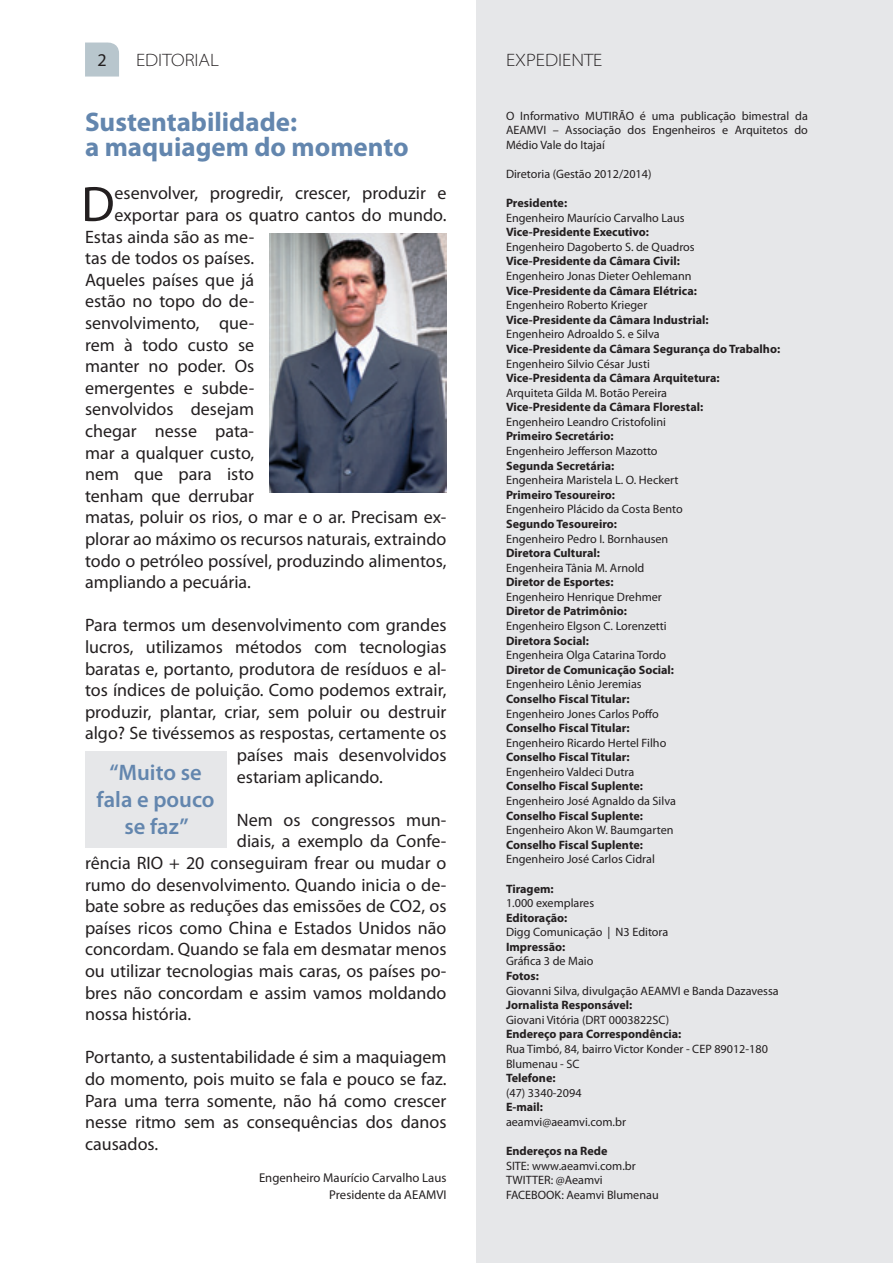
<style>
.page{position:relative;width:893px;height:1263px;background:#fff}
.page>*{position:absolute;margin:0;border:0;box-sizing:border-box;transform-origin:0 0}
.t1{font:50.1px "Myriad Pro";color:#231f20}
.t2{font:700 27px/25.2px "Myriad Pro";color:#6386ae}
.t3{font:600 22.5px/27px "Myriad Pro";color:#6386ae;text-align:center}
.t4{font:18px/21.6px "Myriad Pro";color:#231f20;text-align:justify}
.t5{font:300 semi-expanded 18px "Myriad Pro";color:#231f20}
.t6{font:12.75px/16.5px "Myriad Pro";color:#231f20;text-align:right}
.t7{font:12.15px/14.5px "Myriad Pro";color:#231f20}
.t8{font:700 12.15px "Myriad Pro";color:#231f20}
</style>
<div class="page">
<div style="left:476px;top:0;width:417px;height:1263px;background:#e6e7e9"></div>
<svg style="left:85px;top:42px;width:34px;height:35px"></svg>
<img style="left:269px;top:233px;width:177px;height:259px">
<div style="left:85px;top:751px;width:141px;height:96px;background:#e6e7e9"></div>
<p class="t4" style="left:97px;top:49px;width:11px">2</p>
<p class="t5" style="left:136px;top:50px;width:84px">EDITORIAL</p>
<p class="t5" style="left:506px;top:50px;width:98px">EXPEDIENTE</p>
<h2 class="t2" style="left:85px;top:109px;width:325px">Sustentabilidade:<br>a maquiagem do momento</h2>
<h1 class="t1" style="left:81px;top:177px;width:35px">D</h1>
<p class="t4" style="left:115px;top:183px;width:333px">esenvolver, progredir, crescer, produzir e</p>
<p class="t4" style="left:115px;top:204px;width:333px">exportar para os quatro cantos do mundo.</p>
<p class="t4" style="left:85px;top:226px;width:171px">Estas ainda são as me-</p>
<p class="t4" style="left:85px;top:248px;width:171px">tas de todos os países.</p>
<p class="t4" style="left:85px;top:269px;width:171px">Aqueles países que já</p>
<p class="t4" style="left:85px;top:291px;width:171px">estão no topo do de-</p>
<p class="t4" style="left:85px;top:312px;width:171px">senvolvimento, que-</p>
<p class="t4" style="left:85px;top:334px;width:171px">rem à todo custo se</p>
<p class="t4" style="left:85px;top:356px;width:171px">manter no poder. Os</p>
<p class="t4" style="left:85px;top:377px;width:171px">emergentes e subde-</p>
<p class="t4" style="left:85px;top:399px;width:171px">senvolvidos desejam</p>
<p class="t4" style="left:85px;top:420px;width:171px">chegar nesse pata-</p>
<p class="t4" style="left:85px;top:442px;width:171px">mar a qualquer custo,</p>
<p class="t4" style="left:85px;top:464px;width:171px">nem que para isto</p>
<p class="t4" style="left:85px;top:485px;width:171px">tenham que derrubar</p>
<p class="t4" style="left:85px;top:507px;width:363px">matas, poluir os rios, o mar e o ar. Precisam ex-</p>
<p class="t4" style="left:85px;top:528px;width:363px">plorar ao máximo os recursos naturais, extraindo</p>
<p class="t4" style="left:85px;top:550px;width:363px">todo o petróleo possível, produzindo alimentos,</p>
<p class="t4" style="left:85px;top:572px;width:167px">ampliando a pecuária.</p>
<p class="t4" style="left:85px;top:615px;width:363px">Para termos um desenvolvimento com grandes</p>
<p class="t4" style="left:85px;top:636px;width:363px">lucros, utilizamos métodos com tecnologias</p>
<p class="t4" style="left:85px;top:658px;width:363px">baratas e, portanto, produtora de resíduos e al-</p>
<p class="t4" style="left:85px;top:680px;width:363px">tos índices de poluição. Como podemos extrair,</p>
<p class="t4" style="left:85px;top:701px;width:363px">produzir, plantar, criar, sem poluir ou destruir</p>
<p class="t4" style="left:85px;top:723px;width:363px">algo? Se tivéssemos as respostas, certamente os</p>
<p class="t4" style="left:237px;top:744px;width:211px">países mais desenvolvidos</p>
<p class="t4" style="left:237px;top:766px;width:147px">estariam aplicando.</p>
<p class="t4" style="left:237px;top:809px;width:211px">Nem os congressos mun-</p>
<p class="t4" style="left:237px;top:831px;width:211px">diais, a exemplo da Confe-</p>
<p class="t4" style="left:85px;top:852px;width:363px">rência RIO + 20 conseguiram frear ou mudar o</p>
<p class="t4" style="left:85px;top:874px;width:363px">rumo do desenvolvimento. Quando inicia o de-</p>
<p class="t4" style="left:85px;top:896px;width:363px">bate sobre as reduções das emissões de CO2, os</p>
<p class="t4" style="left:85px;top:917px;width:363px">países ricos como China e Estados Unidos não</p>
<p class="t4" style="left:85px;top:939px;width:363px">concordam. Quando se fala em desmatar menos</p>
<p class="t4" style="left:85px;top:960px;width:363px">ou utilizar tecnologias mais caras, os países po-</p>
<p class="t4" style="left:85px;top:982px;width:363px">bres não concordam e assim vamos moldando</p>
<p class="t4" style="left:85px;top:1004px;width:108px">nossa história.</p>
<p class="t4" style="left:85px;top:1047px;width:363px">Portanto, a sustentabilidade é sim a maquiagem do momento, pois muito se fala e pouco se faz.<br>Para uma terra somente, não há como crescer nesse ritmo sem as consequências dos danos causados.</p>
<p class="t3" style="left:97px;top:759px;width:119px">“Muito se fala e pouco se faz”</p>
<p class="t6" style="left:259px;top:1170px;width:189px">Engenheiro Maurício Carvalho Laus<br>Presidente da AEAMVI</p>
<p class="t7" style="left:506px;top:109px;width:303px;text-align:justify">O Informativo MUTIRÃO é uma publicação bimestral da AEAMVI – Associação dos Engenheiros e Arquitetos do Médio Vale do Itajaí</p>
<p class="t7" style="left:506px;top:167px;width:147px">Diretoria (Gestão 2012/2014)</p>
<p class="t8" style="left:506px;top:196px;width:63px">Presidente:</p>
<p class="t7" style="left:506px;top:211px;width:180px">Engenheiro Maurício Carvalho Laus</p>
<p class="t8" style="left:506px;top:225px;width:144px">Vice-Presidente Executivo:</p>
<p class="t7" style="left:506px;top:240px;width:190px">Engenheiro Dagoberto S. de Quadros</p>
<p class="t8" style="left:506px;top:255px;width:175px">Vice-Presidente da Câmara Civil:</p>
<p class="t7" style="left:506px;top:269px;width:187px">Engenheiro Jonas Dieter Oehlemann</p>
<p class="t8" style="left:506px;top:284px;width:192px">Vice-Presidente da Câmara Elétrica:</p>
<p class="t7" style="left:506px;top:298px;width:143px">Engenheiro Roberto Krieger</p>
<p class="t8" style="left:506px;top:313px;width:204px">Vice-Presidente da Câmara Industrial:</p>
<p class="t7" style="left:506px;top:327px;width:155px">Engenheiro Adroaldo S. e Silva</p>
<p class="t8" style="left:506px;top:342px;width:276px">Vice-Presidente da Câmara Segurança do Trabalho:</p>
<p class="t7" style="left:506px;top:356px;width:145px">Engenheiro Silvio César Justi</p>
<p class="t8" style="left:506px;top:371px;width:215px">Vice-Presidenta da Câmara Arquitetura:</p>
<p class="t7" style="left:506px;top:386px;width:163px">Arquiteta Gilda M. Botão Pereira</p>
<p class="t8" style="left:506px;top:400px;width:199px">Vice-Presidente da Câmara Florestal:</p>
<p class="t7" style="left:506px;top:415px;width:162px">Engenheiro Leandro Cristofolini</p>
<p class="t8" style="left:506px;top:430px;width:109px">Primeiro Secretário:</p>
<p class="t7" style="left:506px;top:444px;width:153px">Engenheiro Jefferson Mazotto</p>
<p class="t8" style="left:506px;top:459px;width:110px">Segunda Secretária:</p>
<p class="t7" style="left:506px;top:473px;width:174px">Engenheira Maristela L. O. Heckert</p>
<p class="t8" style="left:506px;top:488px;width:111px">Primeiro Tesoureiro:</p>
<p class="t7" style="left:506px;top:502px;width:178px">Engenheiro Plácido da Costa Bento</p>
<p class="t8" style="left:506px;top:517px;width:113px">Segundo Tesoureiro:</p>
<p class="t7" style="left:506px;top:531px;width:164px">Engenheiro Pedro I. Bornhausen</p>
<p class="t8" style="left:506px;top:546px;width:95px">Diretora Cultural:</p>
<p class="t7" style="left:506px;top:561px;width:140px">Engenheira Tânia M. Arnold</p>
<p class="t8" style="left:506px;top:575px;width:109px">Diretor de Esportes:</p>
<p class="t7" style="left:506px;top:590px;width:157px">Engenheiro Henrique Drehmer</p>
<p class="t8" style="left:506px;top:604px;width:123px">Diretor de Patrimônio:</p>
<p class="t7" style="left:506px;top:619px;width:162px">Engenheiro Elgson C. Lorenzetti</p>
<p class="t8" style="left:506px;top:634px;width:84px">Diretora Social:</p>
<p class="t7" style="left:506px;top:648px;width:162px">Engenheira Olga Catarina Tordo</p>
<p class="t8" style="left:506px;top:663px;width:170px">Diretor de Comunicação Social:</p>
<p class="t7" style="left:506px;top:677px;width:137px">Engenheiro Lênio Jeremias</p>
<p class="t8" style="left:506px;top:692px;width:125px">Conselho Fiscal Titular:</p>
<p class="t7" style="left:506px;top:706px;width:154px">Engenheiro Jones Carlos Poffo</p>
<p class="t8" style="left:506px;top:721px;width:125px">Conselho Fiscal Titular:</p>
<p class="t7" style="left:506px;top:735px;width:162px">Engenheiro Ricardo Hertel Filho</p>
<p class="t8" style="left:506px;top:750px;width:125px">Conselho Fiscal Titular:</p>
<p class="t7" style="left:506px;top:765px;width:130px">Engenheiro Valdeci Dutra</p>
<p class="t8" style="left:506px;top:779px;width:138px">Conselho Fiscal Suplente:</p>
<p class="t7" style="left:506px;top:794px;width:171px">Engenheiro José Agnaldo da Silva</p>
<p class="t8" style="left:506px;top:809px;width:138px">Conselho Fiscal Suplente:</p>
<p class="t7" style="left:506px;top:823px;width:169px">Engenheiro Akon W. Baumgarten</p>
<p class="t8" style="left:506px;top:838px;width:138px">Conselho Fiscal Suplente:</p>
<p class="t7" style="left:506px;top:852px;width:150px">Engenheiro José Carlos Cidral</p>
<p class="t8" style="left:506px;top:882px;width:49px">Tiragem:</p>
<p class="t7" style="left:506px;top:896px;width:90px">1.000 exemplares</p>
<p class="t8" style="left:506px;top:911px;width:63px">Editoração:</p>
<p class="t7" style="left:506px;top:925px;width:164px">Digg Comunicação | N3 Editora</p>
<p class="t8" style="left:506px;top:940px;width:61px">Impressão:</p>
<p class="t7" style="left:506px;top:954px;width:89px">Gráfica 3 de Maio</p>
<p class="t8" style="left:506px;top:969px;width:34px">Fotos:</p>
<p class="t7" style="left:506px;top:983px;width:274px">Giovanni Silva, divulgação AEAMVI e Banda Dazavessa</p>
<p class="t8" style="left:506px;top:998px;width:128px">Jornalista Responsável:</p>
<p class="t7" style="left:506px;top:1013px;width:165px">Giovani Vitória (DRT 0003822SC)</p>
<p class="t8" style="left:506px;top:1027px;width:177px">Endereço para Correspondência:</p>
<p class="t7" style="left:506px;top:1042px;width:263px">Rua Timbó, 84, bairro Victor Konder - CEP 89012-180<br>Blumenau - SC</p>
<p class="t8" style="left:506px;top:1071px;width:51px">Telefone:</p>
<p class="t7" style="left:506px;top:1085px;width:77px">(47) 3340-2094</p>
<p class="t8" style="left:506px;top:1100px;width:39px">E-mail:</p>
<p class="t7" style="left:506px;top:1115px;width:121px">aeamvi@aeamvi.com.br</p>
<p class="t8" style="left:506px;top:1144px;width:103px">Endereços na Rede</p>
<p class="t7" style="left:506px;top:1158px;width:154px">SITE: www.aeamvi.com.br<br>TWITTER: @Aeamvi<br>FACEBOOK: Aeamvi Blumenau</p>
</div>
